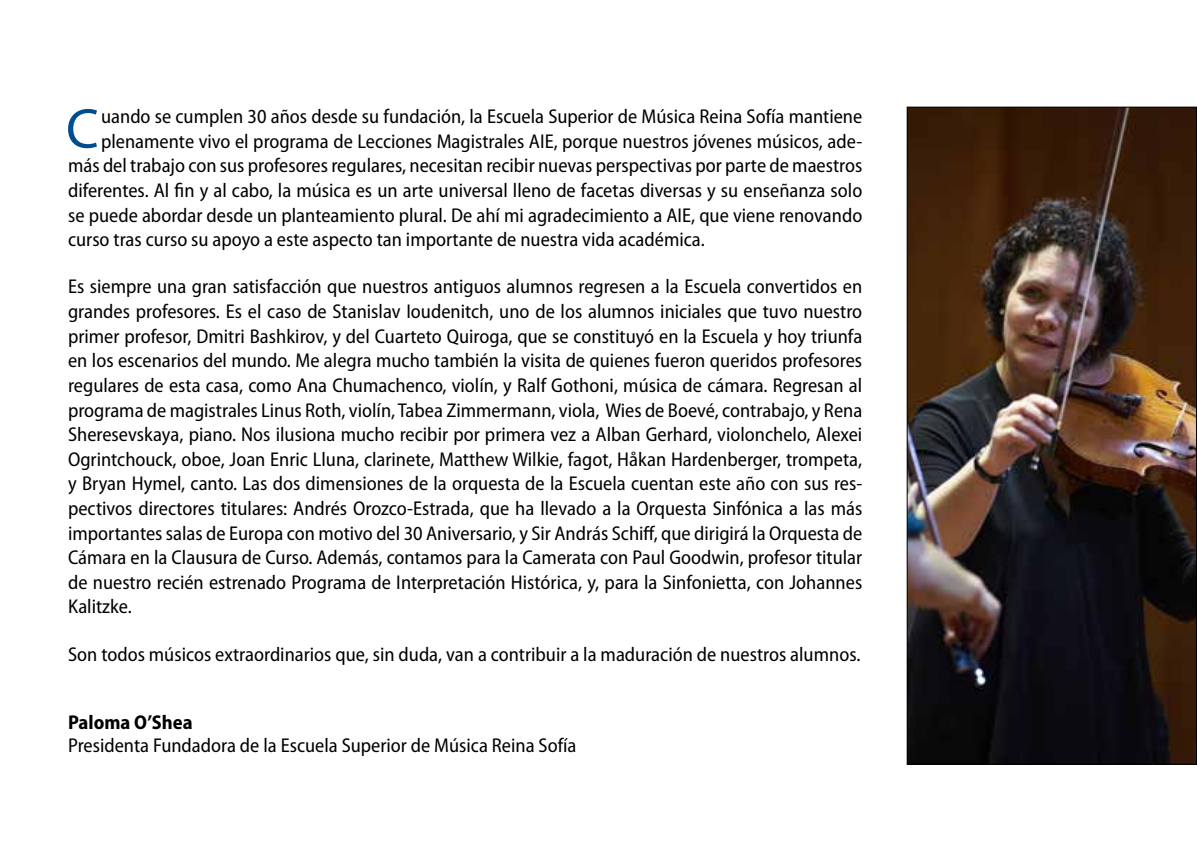
<style>
.page{position:relative;width:1197px;height:851px;background:#fff}
.page>*{position:absolute;margin:0;border:0;box-sizing:border-box;transform-origin:0 0}
.t1{font:56.4px "Myriad Pro";color:#004d90}
.t2{font:semi-condensed 20px/24.6px "Myriad Pro";color:#000;text-align:justify}
.t3{font:700 semi-condensed 20px "Myriad Pro";color:#000}
</style>
<div class="page">
<img style="left:908px;top:109px;width:286px;height:653px">
<h1 class="t1" style="left:66px;top:94px;width:34px">C</h1>
<p class="t2" style="left:101px;top:104px;width:762px">uando se cumplen 30 años desde su fundación, la Escuela Superior de Música Reina Sofía mantiene</p>
<p class="t2" style="left:101px;top:128px;width:762px">plenamente vivo el programa de Lecciones Magistrales AIE, porque nuestros jóvenes músicos, ade-</p>
<p class="t2" style="left:68px;top:153px;width:795px">más del trabajo con sus profesores regulares, necesitan recibir nuevas perspectivas por parte de maestros</p>
<p class="t2" style="left:68px;top:178px;width:795px">diferentes. Al fin y al cabo, la música es un arte universal lleno de facetas diversas y su enseñanza solo</p>
<p class="t2" style="left:68px;top:202px;width:795px">se puede abordar desde un planteamiento plural. De ahí mi agradecimiento a AIE, que viene renovando</p>
<p class="t2" style="left:68px;top:227px;width:638px">curso tras curso su apoyo a este aspecto tan importante de nuestra vida académica.</p>
<p class="t2" style="left:68px;top:274px;width:795px">Es siempre una gran satisfacción que nuestros antiguos alumnos regresen a la Escuela convertidos en grandes profesores. Es el caso de Stanislav Ioudenitch, uno de los alumnos iniciales que tuvo nuestro primer profesor, Dmitri Bashkirov, y del Cuarteto Quiroga, que se constituyó en la Escuela y hoy triunfa en los escenarios del mundo. Me alegra mucho también la visita de quienes fueron queridos profesores regulares de esta casa, como Ana Chumachenco, violín, y Ralf Gothoni, música de cámara. Regresan al programa de magistrales Linus Roth, violín, Tabea Zimmermann, viola, Wies de Boevé, contrabajo, y Rena Sheresevskaya, piano. Nos ilusiona mucho recibir por primera vez a Alban Gerhard, violonchelo, Alexei Ogrintchouck, oboe, Joan Enric Lluna, clarinete, Matthew Wilkie, fagot, Håkan Hardenberger, trompeta, y Bryan Hymel, canto. Las dos dimensiones de la orquesta de la Escuela cuentan este año con sus res&shy;pectivos directores titulares: Andrés Orozco-Estrada, que ha llevado a la Orquesta Sinfónica a las más importantes salas de Europa con motivo del 30 Aniversario, y Sir András Schiff, que dirigirá la Orquesta de Cámara en la Clausura de Curso. Además, contamos para la Camerata con Paul Goodwin, profesor titular de nuestro recién estrenado Programa de Interpretación Histórica, y, para la Sinfonietta, con Johannes Kalitzke.</p>
<p class="t2" style="left:68px;top:641px;width:793px">Son todos músicos extraordinarios que, sin duda, van a contribuir a la maduración de nuestros alumnos.</p>
<p class="t3" style="left:68px;top:709px;width:126px">Paloma O’Shea</p>
<p class="t2" style="left:68px;top:732px;width:510px">Presidenta Fundadora de la Escuela Superior de Música Reina Sofía</p>
</div>
